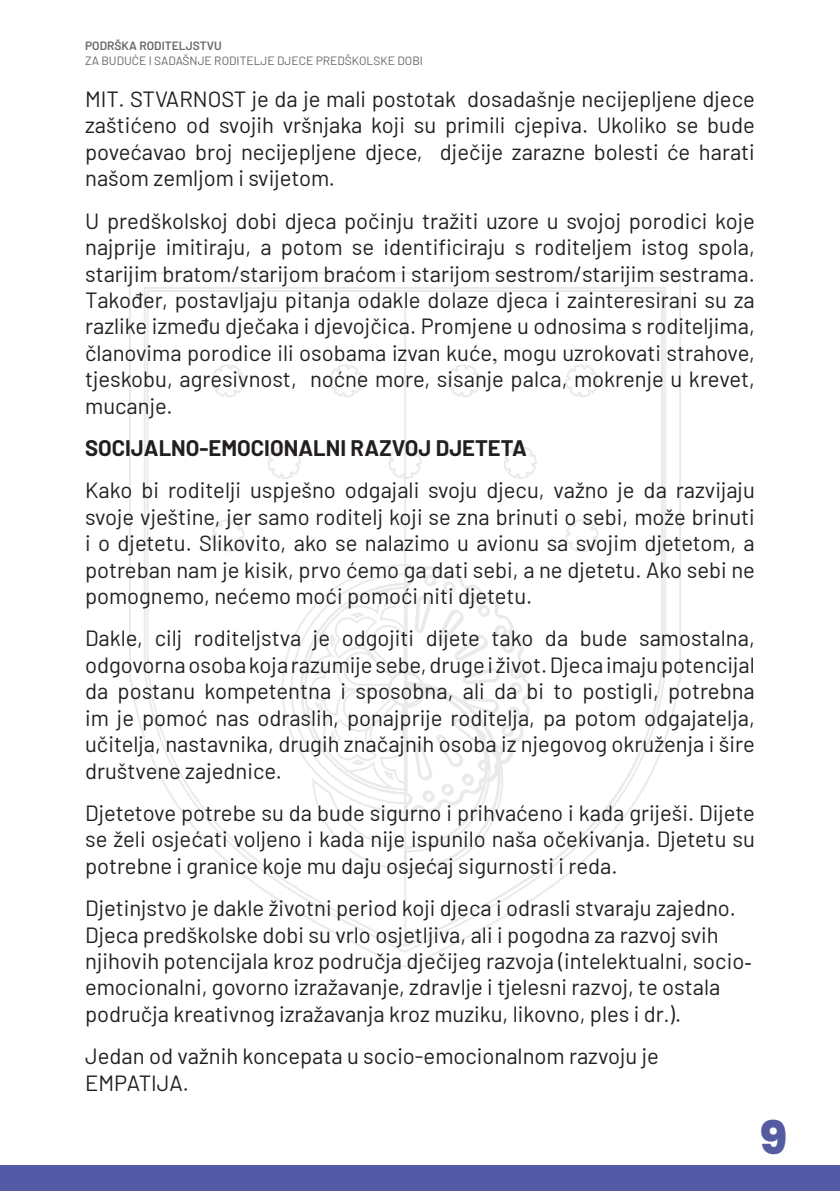
<style>
.page{position:relative;width:840px;height:1191px;background:#fff}
.page>*{position:absolute;margin:0;border:0;box-sizing:border-box;transform-origin:0 0}
.t1{font:800 46px "Poppins";color:#555ba0}
.t2{font:22px/26.4px "Barlow";color:#231f20;text-align:justify}
.t3{font:700 22px "Barlow";color:#231f20}
.t4{font:12px "Barlow";color:#696663}
.t5{font:600 12px "Barlow";color:#696663}
.s1{font-family:"Times New Roman"}
</style>
<div class="page">
<div style="left:0;top:1165px;width:839px;height:26px;background:#555aa7"></div>
<svg style="left:129px;top:272px;width:552px;height:695px"></svg>
<p class="t5" style="left:85px;top:37px;width:138px">PODRŠKA RODITELJSTVU</p>
<p class="t4" style="left:85px;top:52px;width:339px">ZA BUDUĆE I SADAŠNJE RODITELJE DJECE PREDŠKOLSKE DOBI</p>
<p class="t2" style="left:85px;top:84px;width:670px">MIT. STVARNOST je da je mali postotak dosadašnje necijepljene djece zaštićeno od svojih vršnjaka koji su primili cjepiva. Ukoliko se bude povećavao broj necijepljene djece, dječije zarazne bolesti će harati našom zemljom i svijetom.</p>
<p class="t2" style="left:85px;top:206px;width:670px">U predškolskoj dobi djeca počinju tražiti uzore u svojoj porodici koje najprije imitiraju, a potom se identificiraju s roditeljem istog spola, starijim bratom/starijom braćom i starijom sestrom/starijim sestrama.<br>Također, postavljaju pitanja odakle dolaze djeca i zainteresirani su za razlike između dječaka i djevojčica. Promjene u odnosima s roditeljima, članovima porodice ili osobama izvan kuće<span class="s1">,</span> mogu uzrokovati strahove, tjeskobu, agresivnost, noćne more, sisanje palca, mokrenje u krevet, mucanje.</p>
<p class="t3" style="left:85px;top:432px;width:443px">SOCIJALNO-EMOCIONALNI RAZVOJ DJETETA</p>
<p class="t2" style="left:85px;top:475px;width:670px">Kako bi roditelji uspješno odgajali svoju djecu, važno je da razvijaju svoje vještine, jer samo roditelj koji se zna brinuti o sebi, može brinuti i o djetetu. Slikovito, ako se nalazimo u avionu sa svojim djetetom, a potreban nam je kisik, prvo ćemo ga dati sebi, a ne djetetu. Ako sebi ne pomognemo, nećemo moći pomoći niti djetetu.</p>
<p class="t2" style="left:85px;top:623px;width:670px">Dakle, cilj roditeljstva je odgojiti dijete tako da bude samostalna, odgovorna osoba koja razumije sebe, druge i život. Djeca imaju potencijal da postanu kompetentna i sposobna, ali da bi to postigli, potrebna im je pomoć nas odraslih, ponajprije roditelja, pa potom odgajatelja, učitelja, nastavnika, drugih značajnih osoba iz njegovog okruženja i šire društvene zajednice.</p>
<p class="t2" style="left:85px;top:798px;width:670px">Djetetove potrebe su da bude sigurno i prihvaćeno i kada griješi. Dijete se želi osjećati voljeno i kada nije ispunilo naša očekivanja. Djetetu su potrebne i granice koje mu daju osjećaj sigurnosti i reda.</p>
<p class="t2" style="left:85px;top:893px;width:667px;text-align:left">Djetinjstvo je dakle životni period koji djeca i odrasli stvaraju zajedno.<br>Djeca predškolske dobi su vrlo osjetljiva, ali i pogodna za razvoj svih njihovih potencijala kroz područja dječijeg razvoja (intelektualni, socio&shy;emocionalni, govorno izražavanje, zdravlje i tjelesni razvoj, te ostala područja kreativnog izražavanja kroz muziku, likovno, ples i dr<span class="s1">.</span>).</p>
<p class="t2" style="left:85px;top:1041px;width:575px">Jedan od važnih koncepata u socio-emocionalnom razvoju je<br>EMPATIJA.</p>
<h1 class="t1" style="left:759px;top:1111px;width:29px">9</h1>
</div>
